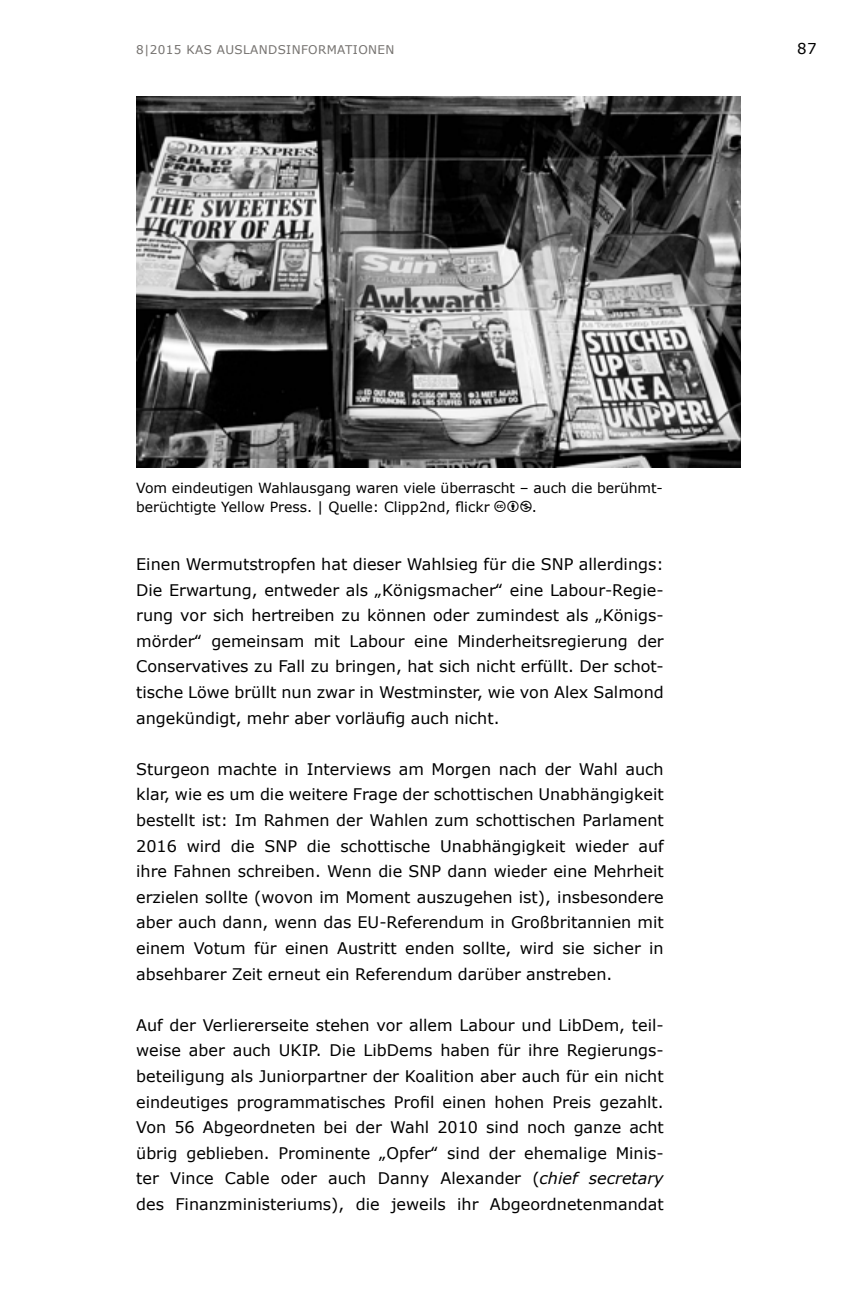
<style>
.page{position:relative;width:868px;height:1304px;background:#fff}
.page>*{position:absolute;margin:0;border:0;box-sizing:border-box;transform-origin:0 0}
.t1{font:16px/25.6px "Verdana";color:#000;text-align:justify}
.t2{font:15px "Verdana";color:#000}
.caption-first{font:14px/19.2px "Verdana";letter-spacing:-.005em;color:#000}
.t3{font:12px "Verdana";letter-spacing:.03em;color:#75726f}
.s1{font-style:italic}
</style>
<div class="page">
<img style="left:136px;top:96px;width:604px;height:372px">
<p class="t3" style="left:136px;top:41px;width:260px">8|2015 KAS AUSLANDSINFORMATIONEN</p>
<p class="t2" style="left:797px;top:38px;width:21px">87</p>
<p class="caption-first" style="left:136px;top:478px;width:528px">Vom eindeutigen Wahlausgang waren viele überrascht ‒ auch die berühmt&shy;berüchtigte Yellow Press. | Quelle: Clipp2nd, flickr</p>
<p class="caption-first" style="left:520px;top:498px;width:18px">■.</p>
<p class="t1" style="left:136px;top:551px;width:529px">Einen Wermutstropfen hat dieser Wahlsieg für die SNP allerdings:<br>Die Erwartung, entweder als „Königsmacher‟ eine Labour-Regie&shy;rung vor sich hertreiben zu können oder zumindest als „Königs&shy;mörder‟ gemeinsam mit Labour eine Minderheitsregierung der Conservatives zu Fall zu bringen, hat sich nicht erfüllt. Der schot&shy;tische Löwe brüllt nun zwar in Westminster, wie von Alex Salmond angekündigt, mehr aber vorläufig auch nicht.</p>
<p class="t1" style="left:136px;top:756px;width:529px">Sturgeon machte in Interviews am Morgen nach der Wahl auch klar, wie es um die weitere Frage der schottischen Unabhängigkeit bestellt ist: Im Rahmen der Wahlen zum schottischen Parlament 2016 wird die SNP die schottische Unabhängigkeit wieder auf ihre Fahnen schreiben. Wenn die SNP dann wieder eine Mehrheit erzielen sollte (wovon im Moment auszugehen ist), insbesondere aber auch dann, wenn das EU-Referendum in Großbritannien mit einem Votum für einen Austritt enden sollte, wird sie sicher in absehbarer Zeit erneut ein Referendum darüber anstreben.</p>
<p class="t1" style="left:136px;top:1012px;width:529px">Auf der Verliererseite stehen vor allem Labour und LibDem, teil&shy;weise aber auch UKIP. Die LibDems haben für ihre Regierungs&shy;beteiligung als Juniorpartner der Koalition aber auch für ein nicht eindeutiges programmatisches Profil einen hohen Preis gezahlt.<br>Von 56 Abgeordneten bei der Wahl 2010 sind noch ganze acht übrig geblieben. Prominente „Opfer‟ sind der ehemalige Minis&shy;ter Vince Cable oder auch Danny Alexander (<span class="s1">chief secretary </span>des Finanzministeriums), die jeweils ihr Abgeordnetenmandat</p>
</div>
